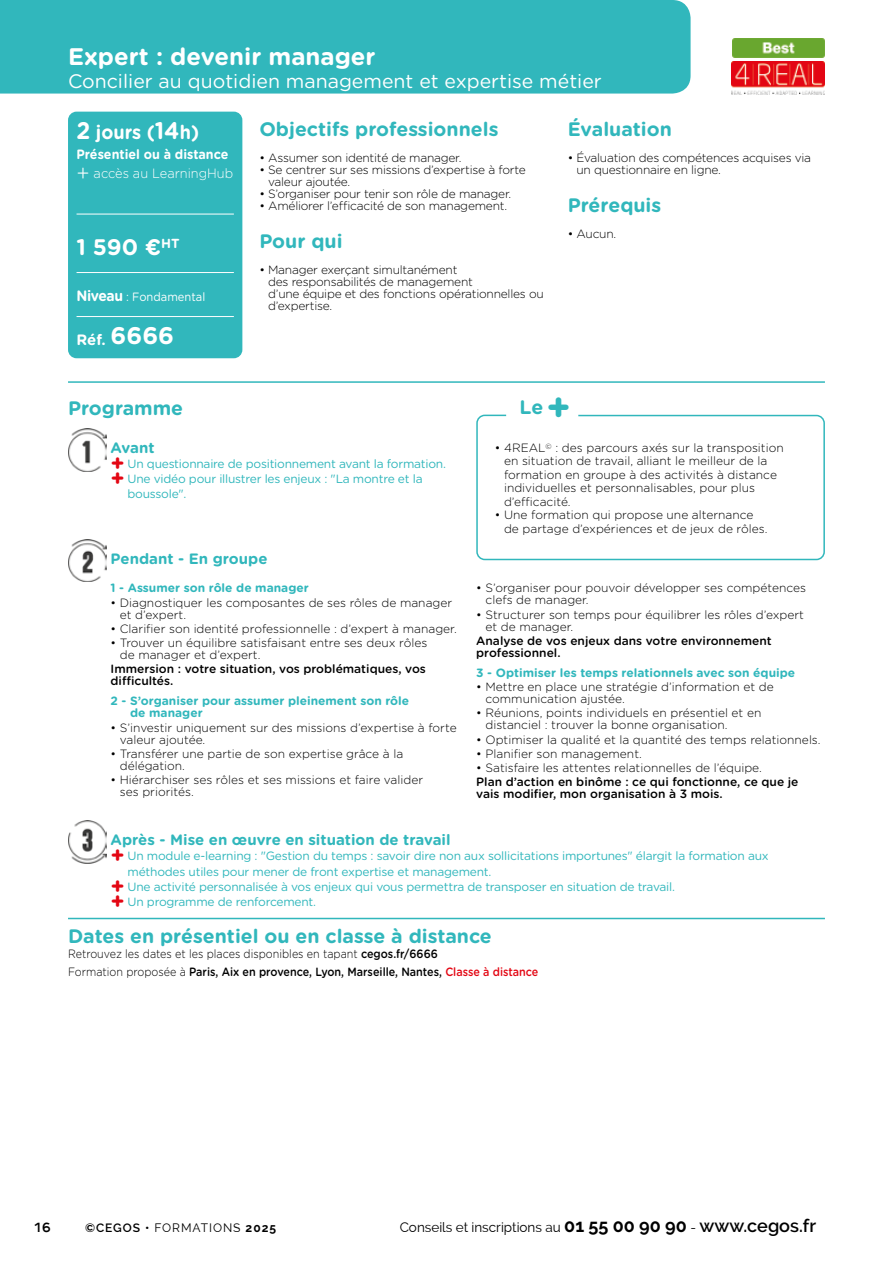
<style>
.page{position:relative;width:893px;height:1263px;background:#fff}
.page>*{position:absolute;margin:0;border:0;box-sizing:border-box;transform-origin:0 0}
.t1{font:700 24px "Gotham Rounded";color:#fff}
.t2{font:700 22.5px "Gotham Rounded";color:#fff}
.t3{font:700 19.5px "Gotham Rounded";color:#31b7bc}
.t4{font:19.5px "Gotham Rounded";color:#fff}
.t5{font:700 19.5px "Gotham Rounded";color:#fff;scale:.93 1}
.t6{font:700 15px "Gotham Rounded";color:#31b7bc}
.t7{font:700 15px "Gotham Rounded";color:#fff}
.t8{font:13.5px "Raleway";color:#000}
.t9{font:700 13.5px/19.5px "Gotham Rounded";color:#fff;scale:.93 1}
.t10{font:500 13.5px "Ryker";color:#000}
.t11{font:300 12px/12px "Gotham Rounded";color:#000}
.t12{font:12px "Gotham Rounded";letter-spacing:-.02em;color:#31b7bc}
.t13{font:300 12px/12px "Gotham Rounded";letter-spacing:-.02em;color:#000}
.t14{font:500 12px/12px "Gotham Rounded";color:#000}
.t15{font:300 12px/17.7px "Gotham Rounded";color:#000;scale:.9 1}
.t16{font:700 12px/12px "Gotham Rounded";color:#31b7bc}
.t17{font:12px "Raleway";letter-spacing:.08em;color:#000}
.t18{font:12px "Gotham Rounded";color:#fff;scale:.93 1}
.s1{font-size:24px}
.s2{font-weight:300;font-size:22.5px}
.s3{font-weight:300}
.s4{font-weight:700;font-size:15px}
.s5{font-size:39px}
.s6{font-weight:700;font-size:22.5px;color:#e30613}
.s7{font-weight:500}
.s8{font-weight:500;color:#e30613}
.s9{font-weight:600}
.s10{font-weight:700}
.s11{font-weight:700;font-size:18px}
.s12{font-weight:600;font-size:18px}
</style>
<div class="page">
<div style="left:68px;top:112px;width:174px;height:246px;background:#31b7bc;border-radius:9px"></div>
<hr style="left:77px;top:214px;width:157px;height:1px;background:#fff">
<hr style="left:77px;top:272px;width:157px;height:1px;background:#fff">
<hr style="left:77px;top:316px;width:157px;height:1px;background:#fff">
<img style="left:731px;top:62px;width:94px;height:32px">
<div style="left:0;top:0;width:691px;height:94px;background:#31b7bc"></div>
<hr style="left:68px;top:381px;width:757px;height:2px;background:#31b7bc">
<div style="left:476px;top:415px;width:349px;height:145px;border:2px solid #31b7bc;border-radius:8px"></div>
<img style="left:68px;top:429px;width:38px;height:42px">
<img style="left:68px;top:539px;width:38px;height:42px">
<img style="left:68px;top:821px;width:38px;height:42px">
<img style="left:732px;top:38px;width:92px;height:19px">
<hr style="left:68px;top:918px;width:757px;height:1px;background:#31b7bc">
<h1 class="t1" style="left:68px;top:39px;width:309px">Expert : devenir manager</h1>
<h3 class="t4" style="left:68px;top:68px;width:535px">Concilier au quotidien management et expertise métier</h3>
<h3 class="t5" style="left:77px;top:118px;width:133px"><span class="s1">2</span> jours (<span class="s1">14</span>h)</h3>
<p class="t9" style="left:77px;top:144px;width:170px">Présentiel ou à distance <span class="s2">+</span> <span class="s3">accès au LearningHub</span></p>
<h2 class="t2" style="left:77px;top:231px;width:105px">1 590 €<sup>HT</sup></h2>
<p class="t18" style="left:77px;top:289px;width:140px"><span class="s4">Niveau</span> : Fondamental</p>
<p class="t7" style="left:77px;top:328px;width:99px">Réf. <span class="s1">6666</span></p>
<h3 class="t3" style="left:68px;top:393px;width:117px">Programme</h3>
<h3 class="t3" style="left:259px;top:115px;width:241px">Objectifs professionnels</h3>
<p class="t13" style="left:259px;top:151px;width:204px">• Assumer son identité de manager.</p>
<p class="t13" style="left:268px;top:163px;width:259px;text-indent:-9px">• Se centrer sur ses missions d’expertise à forte valeur ajoutée.</p>
<p class="t13" style="left:259px;top:187px;width:253px">• S’organiser pour tenir son rôle de manager.</p>
<p class="t13" style="left:259px;top:199px;width:249px">• Améliorer l’efficacité de son management.</p>
<h3 class="t3" style="left:259px;top:227px;width:85px">Pour qui</h3>
<p class="t13" style="left:268px;top:263px;width:277px;text-indent:-9px">• Manager exerçant simultanément<br>des responsabilités de management<br>d’une équipe et des fonctions opérationnelles ou d’expertise.</p>
<h3 class="t3" style="left:568px;top:115px;width:106px">Évaluation</h3>
<p class="t13" style="left:576px;top:151px;width:236px;text-indent:-9px">• Évaluation des compétences acquises via un questionnaire en ligne.</p>
<h3 class="t3" style="left:568px;top:191px;width:95px">Prérequis</h3>
<p class="t11" style="left:568px;top:227px;width:50px">• Aucun.</p>
<h3 class="t3" style="left:520px;top:393px;width:53px">Le<span class="s5">+</span></h3>
<p class="t6" style="left:111px;top:437px;width:45px">Avant</p>
<p class="t12" style="left:111px;top:456px;width:337px"><span class="s6">+</span> Un questionnaire de positionnement avant la formation.</p>
<p class="t12" style="left:111px;top:471px;width:313px"><span class="s6">+</span> Une vidéo pour illustrer les enjeux : "La montre et la</p>
<p class="t12" style="left:128px;top:486px;width:61px">boussole".</p>
<p class="t6" style="left:111px;top:547px;width:158px">Pendant - En groupe</p>
<p class="t16" style="left:111px;top:582px;width:200px">1 - Assumer son rôle de manager</p>
<p class="t11" style="left:120px;top:596px;width:334px;text-indent:-9px">• Diagnostiquer les composantes de ses rôles de manager et d’expert.</p>
<p class="t11" style="left:111px;top:622px;width:348px">• Clarifier son identité professionnelle : d’expert à manager.</p>
<p class="t11" style="left:120px;top:636px;width:309px;text-indent:-9px">• Trouver un équilibre satisfaisant entre ses deux rôles de manager et d’expert.</p>
<p class="t14" style="left:111px;top:662px;width:317px">Immersion : votre situation, vos problématiques, vos difficultés.</p>
<p class="t16" style="left:130px;top:695px;width:281px;text-indent:-20px">2 - S’organiser pour assumer pleinement son rôle de manager</p>
<p class="t11" style="left:120px;top:721px;width:338px;text-indent:-9px">• S’investir uniquement sur des missions d’expertise à forte valeur ajoutée.</p>
<p class="t11" style="left:120px;top:747px;width:285px;text-indent:-9px">• Transférer une partie de son expertise grâce à la délégation.</p>
<p class="t11" style="left:120px;top:773px;width:305px;text-indent:-9px">• Hiérarchiser ses rôles et ses missions et faire valider ses priorités.</p>
<p class="t11" style="left:504px;top:440px;width:281px;line-height:13.5px;text-indent:-9px">• 4REAL<sup>©</sup> : des parcours axés sur la transposition en situation de travail, alliant le meilleur de la formation en groupe à des activités à distance individuelles et personnalisables, pour plus d’efficacité.</p>
<p class="t11" style="left:504px;top:508px;width:265px;line-height:13.5px;text-indent:-9px">• Une formation qui propose une alternance de partage d’expériences et de jeux de rôles.</p>
<p class="t11" style="left:485px;top:582px;width:322px;text-indent:-9px">• S’organiser pour pouvoir développer ses compétences clefs de manager.</p>
<p class="t11" style="left:485px;top:608px;width:320px;text-indent:-9px">• Structurer son temps pour équilibrer les rôles d’expert et de manager.</p>
<p class="t14" style="left:476px;top:634px;width:297px">Analyse de vos enjeux dans votre environnement professionnel.</p>
<p class="t16" style="left:476px;top:666px;width:320px">3 - Optimiser les temps relationnels avec son équipe</p>
<p class="t11" style="left:485px;top:680px;width:290px;text-indent:-9px">• Mettre en place une stratégie d’information et de communication ajustée.</p>
<p class="t11" style="left:485px;top:707px;width:277px;text-indent:-9px">• Réunions, points individuels en présentiel et en distanciel : trouver la bonne organisation.</p>
<p class="t11" style="left:476px;top:733px;width:346px">• Optimiser la qualité et la quantité des temps relationnels.</p>
<p class="t11" style="left:476px;top:747px;width:167px">• Planifier son management.</p>
<p class="t11" style="left:476px;top:761px;width:287px">• Satisfaire les attentes relationnelles de l’équipe.</p>
<p class="t14" style="left:476px;top:775px;width:324px">Plan d’action en binôme : ce qui fonctionne, ce que je vais modifier, mon organisation à 3 mois.</p>
<p class="t6" style="left:111px;top:829px;width:341px">Après - Mise en œuvre en situation de travail</p>
<p class="t12" style="left:111px;top:848px;width:660px"><span class="s6">+</span> Un module e-learning : "Gestion du temps : savoir dire non aux sollicitations importunes" élargit la formation aux</p>
<p class="t12" style="left:128px;top:863px;width:365px">méthodes utiles pour mener de front expertise et management.</p>
<p class="t12" style="left:111px;top:878px;width:566px"><span class="s6">+</span> Une activité personnalisée à vos enjeux qui vous permettra de transposer en situation de travail.</p>
<p class="t12" style="left:111px;top:893px;width:207px"><span class="s6">+</span> Un programme de renforcement.</p>
<h3 class="t3" style="left:68px;top:921px;width:425px">Dates en présentiel ou en classe à distance</h3>
<p class="t15" style="left:68px;top:944px;width:524px">Retrouvez les dates et les places disponibles en tapant <span class="s7">cegos.fr/6666<br></span>Formation proposée à <span class="s7">Paris, Aix en provence, Lyon, Marseille, Nantes,</span> <span class="s8">Classe à distance</span></p>
<p class="t10" style="left:34px;top:1219px;width:18px">16</p>
<p class="t17" style="left:85px;top:1221px;width:193px"><span class="s9">©CEGOS •</span> FORMATIONS <span class="s10">2025</span></p>
<p class="t8" style="left:400px;top:1219px;width:418px">Conseils et inscriptions au <span class="s11">01 55 00 90 90</span> - <span class="s12">www.cegos.fr</span></p>
</div>
